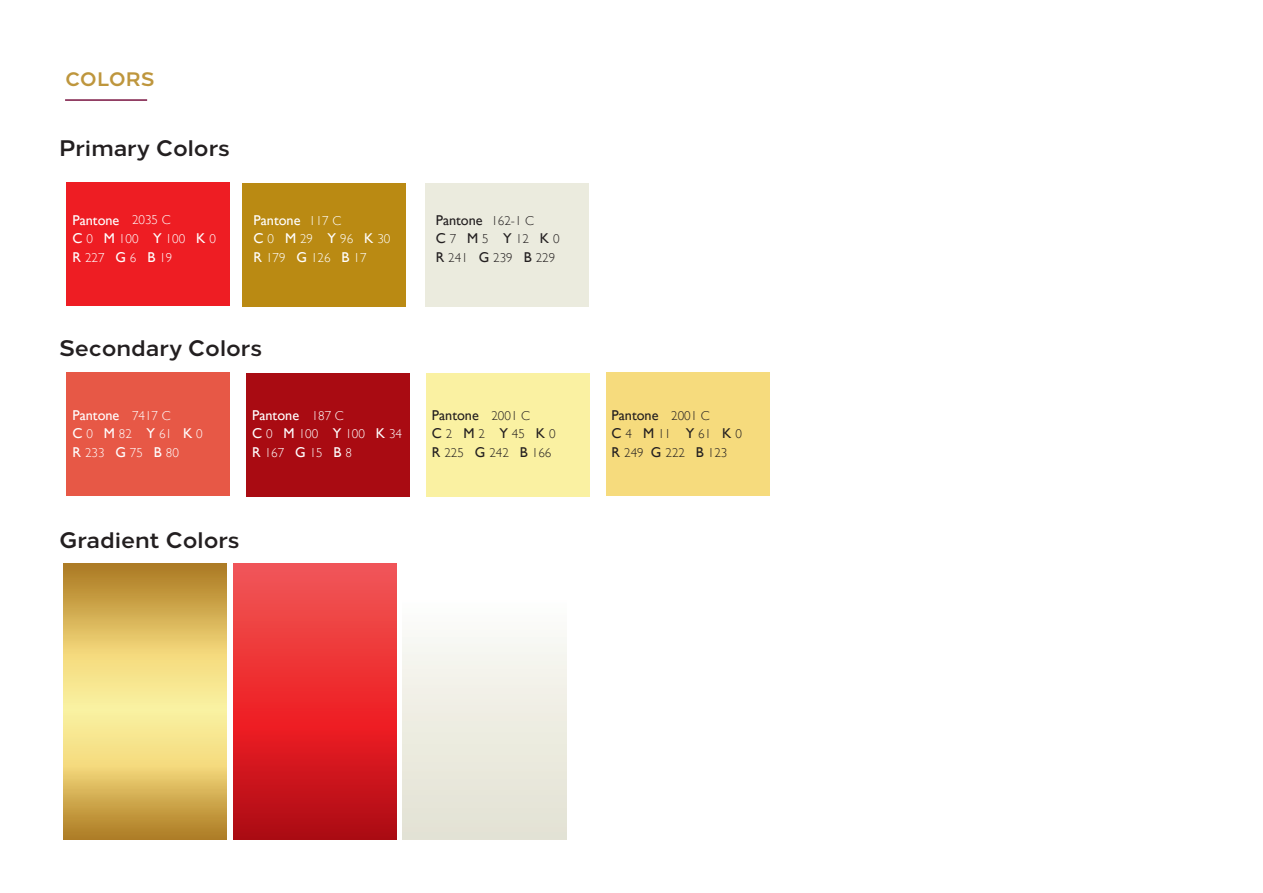
<style>
.page{position:relative;width:1263px;height:893px;background:#fff}
.page>*{position:absolute;margin:0;border:0;box-sizing:border-box;transform-origin:0 0}
.t1{font:700 22.5px "Loew Next Arabic";color:#231f20}
.t2{font:700 19.5px "Loew Next Arabic";color:#be963d}
.t3{font:14.25px "Gill Sans";color:#fff}
.t4{font:14.25px "Gill Sans";color:#231f20}
.t5{font:300 13.05px "Gill Sans";color:#fff}
.t6{font:300 13.05px "Gill Sans";color:#231f20}
.s1{font-weight:300;font-size:13.05px}
.s2{font-weight:400;font-size:14.25px}
</style>
<div class="page">
<div style="left:67px;top:182px;width:163px;height:124px;background:#ee1d23"></div>
<div style="left:243px;top:183px;width:163px;height:123px;background:#ba8a13"></div>
<svg style="left:63px;top:563px;width:163px;height:277px"></svg>
<svg style="left:233px;top:563px;width:163px;height:277px"></svg>
<div style="left:403px;top:563px;width:163px;height:277px;background:linear-gradient(to bottom,#fff,#e1e0d0)"></div>
<div style="left:425px;top:183px;width:163px;height:123px;background:#ebebde"></div>
<div style="left:67px;top:373px;width:163px;height:123px;background:#e75846"></div>
<div style="left:246px;top:373px;width:164px;height:123px;background:#a90b12"></div>
<div style="left:426px;top:373px;width:163px;height:123px;background:#faf1a2"></div>
<div style="left:606px;top:373px;width:163px;height:123px;background:#f6db7d"></div>
<hr style="left:65px;top:99px;width:82px;height:2px;background:#791340">
<h2 class="t2" style="left:65px;top:65px;width:91px">COLORS</h2>
<h1 class="t1" style="left:59px;top:132px;width:173px">Primary Colors</h1>
<p class="t3" style="left:72px;top:212px;width:100px">Pantone <span class="s1">2035 C</span></p>
<p class="t5" style="left:72px;top:247px;width:101px"><span class="s2">R</span> 227 <span class="s2">G</span> 6 <span class="s2">B</span> 19</p>
<p class="t5" style="left:72px;top:228px;width:145px"><span class="s2">C</span> 0 <span class="s2">M</span> 100 <span class="s2">Y</span> 100 <span class="s2">K</span> 0</p>
<p class="t3" style="left:254px;top:212px;width:89px">Pantone <span class="s1">117 C</span></p>
<p class="t5" style="left:254px;top:248px;width:114px"><span class="s2">R</span> 179 <span class="s2">G</span> 126 <span class="s2">B</span> 17</p>
<p class="t5" style="left:254px;top:228px;width:138px"><span class="s2">C</span> 0 <span class="s2">M</span> 29 <span class="s2">Y</span> 96 <span class="s2">K</span> 30</p>
<p class="t4" style="left:436px;top:212px;width:100px">Pantone <span class="s1">162-1 C</span></p>
<p class="t6" style="left:436px;top:248px;width:121px"><span class="s2">R</span> 241 <span class="s2">G</span> 239 <span class="s2">B</span> 229</p>
<p class="t6" style="left:436px;top:228px;width:125px"><span class="s2">C</span> 7 <span class="s2">M</span> 5 <span class="s2">Y</span> 12 <span class="s2">K</span> 0</p>
<h1 class="t1" style="left:59px;top:333px;width:205px">Secondary Colors</h1>
<p class="t3" style="left:72px;top:407px;width:100px">Pantone <span class="s1">7417 C</span></p>
<p class="t5" style="left:72px;top:443px;width:108px"><span class="s2">R</span> 233 <span class="s2">G</span> 75 <span class="s2">B</span> 80</p>
<p class="t5" style="left:72px;top:424px;width:132px"><span class="s2">C</span> 0 <span class="s2">M</span> 82 <span class="s2">Y</span> 61 <span class="s2">K</span> 0</p>
<p class="t3" style="left:252px;top:407px;width:93px">Pantone <span class="s1">187 C</span></p>
<p class="t5" style="left:252px;top:443px;width:101px"><span class="s2">R</span> 167 <span class="s2">G</span> 15 <span class="s2">B</span> 8</p>
<p class="t5" style="left:252px;top:424px;width:151px"><span class="s2">C</span> 0 <span class="s2">M</span> 100 <span class="s2">Y</span> 100 <span class="s2">K</span> 34</p>
<h1 class="t1" style="left:59px;top:525px;width:182px">Gradient Colors</h1>
<p class="t4" style="left:432px;top:407px;width:100px">Pantone <span class="s1">2001 C</span></p>
<p class="t6" style="left:432px;top:443px;width:121px"><span class="s2">R</span> 225 <span class="s2">G</span> 242 <span class="s2">B</span> 166</p>
<p class="t6" style="left:432px;top:424px;width:125px"><span class="s2">C</span> 2 <span class="s2">M</span> 2 <span class="s2">Y</span> 45 <span class="s2">K</span> 0</p>
<p class="t4" style="left:612px;top:407px;width:100px">Pantone <span class="s1">2001 C</span></p>
<p class="t6" style="left:612px;top:443px;width:117px"><span class="s2">R</span> 249 <span class="s2">G</span> 222 <span class="s2">B</span> 123</p>
<p class="t6" style="left:612px;top:424px;width:132px"><span class="s2">C</span> 4 <span class="s2">M</span> 11 <span class="s2">Y</span> 61 <span class="s2">K</span> 0</p>
</div>
